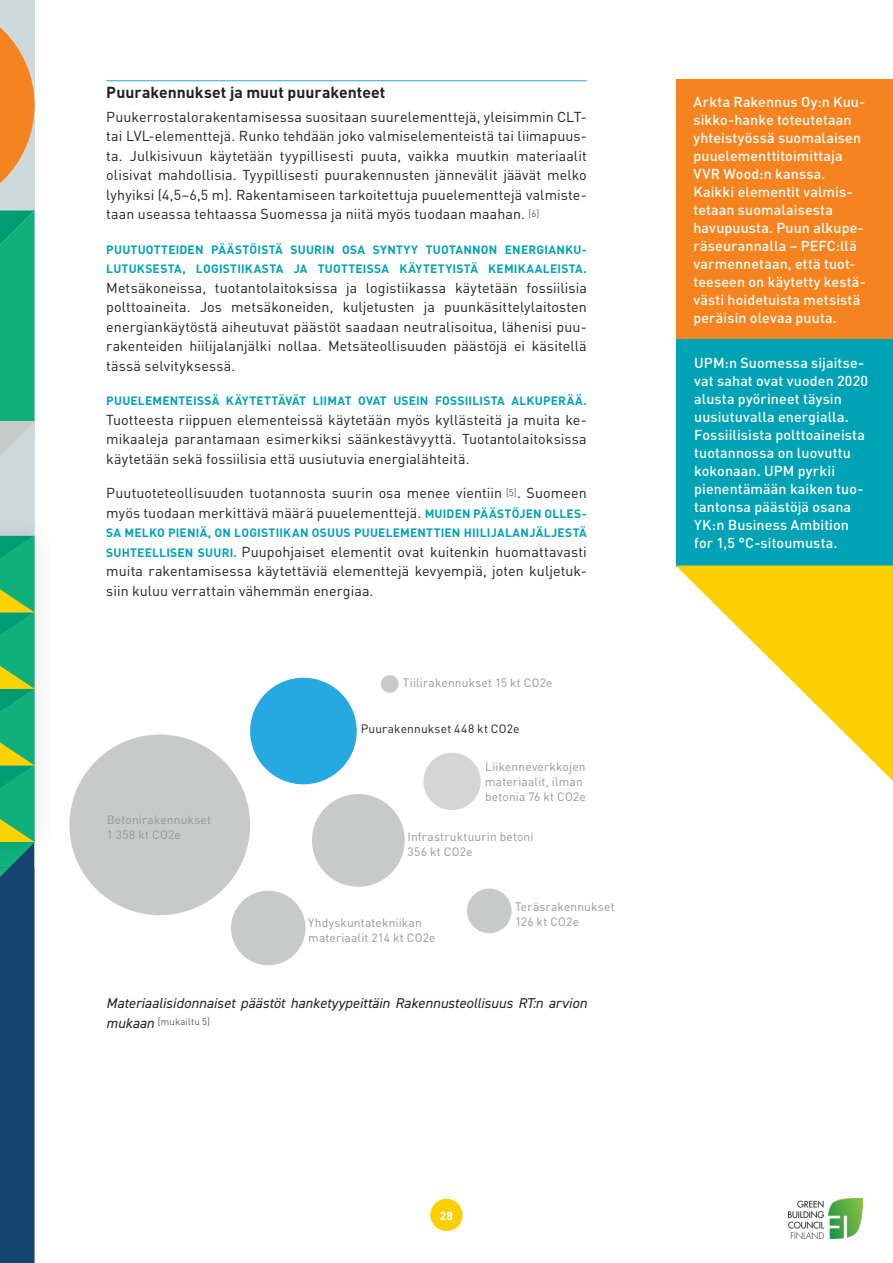
<style>
.page{position:relative;width:893px;height:1263px;background:#fff}
.page>*{position:absolute;margin:0;border:0;box-sizing:border-box;transform-origin:0 0}
.PIKKU_VÄLIOTSIKKO{font:700 15.75px "DIN";letter-spacing:.005em;color:#231f20}
.LEIPIS{font:14.25px/19.5px "DIN";letter-spacing:.005em;color:#231f20;text-align:justify}
.NOSTO_VALK{font:500 14.25px/18px "DIN";letter-spacing:.005em;color:#fff}
.LEIPIS-2{font:italic 14.25px "DIN2014";letter-spacing:.005em;color:#231f20}
.LEIPIS-3{font:700 12px/19.5px "DIN";letter-spacing:.02em;color:#00a3b5}
.LEIPIS-4{font:12px "DIN";letter-spacing:.015em;color:#939598}
.LEIPIS-5{font:12px "DIN";letter-spacing:.015em;color:#231f20}
.t1{font:700 12px "DIN2014";color:#fff}
.LEIPIS-6{font:300 9.6px "DIN";letter-spacing:.02em;color:#231f20}
.s1{font-weight:700;font-size:12px;color:#00a3b5}
.s2{font-family:"DIN2014";font-weight:400;font-style:italic;font-size:14.25px}
</style>
<div class="page">
<div style="left:430px;top:1199px;width:33px;height:32px;background:#fcd000;border-radius:50%"></div>
<svg style="left:0;top:0;width:35px;height:1263px;background:#4f927c"></svg>
<img style="left:788px;top:1198px;width:74px;height:40px">
<hr style="left:106px;top:80px;width:481px;height:1px;background:#26a8e0">
<div style="left:69px;top:734px;width:181px;height:181px;background:#c8caca;border-radius:50%"></div>
<div style="left:250px;top:678px;width:107px;height:106px;background:#26a8e0;border-radius:50%"></div>
<div style="left:231px;top:891px;width:74px;height:74px;background:#c8caca;border-radius:50%"></div>
<div style="left:312px;top:794px;width:93px;height:93px;background:#c8caca;border-radius:50%"></div>
<div style="left:467px;top:888px;width:45px;height:45px;background:#c8caca;border-radius:50%"></div>
<div style="left:423px;top:753px;width:58px;height:57px;background:#d5d5d5;border-radius:50%"></div>
<div style="left:381px;top:675px;width:18px;height:18px;background:#c8caca;border-radius:50%"></div>
<div style="left:676px;top:80px;width:217px;height:259px;background:#f58420"></div>
<div style="left:676px;top:339px;width:217px;height:228px;background:#00a3b5"></div>
<svg style="left:676px;top:566px;width:217px;height:215px"></svg>
<p class="PIKKU_VÄLIOTSIKKO" style="left:106px;top:82px;width:281px">Puurakennukset ja muut puurakenteet</p>
<p class="LEIPIS" style="left:106px;top:107px;width:482px">Puukerrostalorakentamisessa suositaan suurelementtejä, yleisimmin CLT&shy;tai LVL-elementtejä. Runko tehdään joko valmiselementeistä tai liimapuus&shy;ta. Julkisivuun käytetään tyypillisesti puuta, vaikka muutkin materiaalit olisivat mahdollisia. Tyypillisesti puurakennusten jännevälit jäävät melko lyhyiksi (4,5–6,5 m). Rakentamiseen tarkoitettuja puuelementtejä valmiste&shy;taan useassa tehtaassa Suomessa ja niitä myös tuodaan maahan. <sup>[6]</sup></p>
<p class="LEIPIS-3" style="left:106px;top:239px;width:482px">PUUTUOTTEIDEN PÄÄSTÖISTÄ SUURIN OSA SYNTYY TUOTANNON ENERGIANKU-<br>LUTUKSESTA, LOGISTIIKASTA JA TUOTTEISSA KÄYTETYISTÄ KEMIKAALEISTA.</p>
<p class="LEIPIS" style="left:106px;top:278px;width:482px">Metsäkoneissa, tuotantolaitoksissa ja logistiikassa käytetään fossiilisia polttoaineita. Jos metsäkoneiden, kuljetusten ja puunkäsittelylaitosten energiankäytöstä aiheutuvat päästöt saadaan neutralisoitua, lähenisi puu&shy;rakenteiden hiilijalanjälki nollaa. Metsäteollisuuden päästöjä ei käsitellä tässä selvityksessä.</p>
<p class="LEIPIS-3" style="left:106px;top:391px;width:482px">PUUELEMENTEISSÄ KÄYTETTÄVÄT LIIMAT OVAT USEIN FOSSIILISTA ALKUPERÄÄ.</p>
<p class="LEIPIS" style="left:106px;top:409px;width:482px">Tuotteesta riippuen elementeissä käytetään myös kyllästeitä ja muita ke&shy;mikaaleja parantamaan esimerkiksi säänkestävyyttä. Tuotantolaitoksissa käytetään sekä fossiilisia että uusiutuvia energialähteitä.</p>
<p class="LEIPIS" style="left:106px;top:483px;width:482px">Puutuoteteollisuuden tuotannosta suurin osa menee vientiin <sup>[5]</sup>. Suomeen myös tuodaan merkittävä määrä puuelementtejä. <span class="s1">MUIDEN PÄÄSTÖJEN OLLES-</span></p>
<p class="LEIPIS-3" style="left:106px;top:522px;width:482px">SA MELKO PIENIÄ, ON LOGISTIIKAN OSUUS PUUELEMENTTIEN HIILIJALANJÄLJESTÄ</p>
<p class="LEIPIS" style="left:106px;top:541px;width:482px"><span class="s1">SUHTEELLISEN SUURI.</span> Puupohjaiset elementit ovat kuitenkin huomattavasti muita rakentamisessa käytettäviä elementtejä kevyempiä, joten kuljetuk&shy;siin kuluu verrattain vähemmän energiaa.</p>
<p class="LEIPIS-4" style="left:403px;top:675px;width:151px">Tiilirakennukset 15 kt CO2e</p>
<p class="LEIPIS-5" style="left:361px;top:721px;width:160px">Puurakennukset 448 kt CO2e</p>
<p class="LEIPIS-4" style="left:107px;top:812px;width:106px">Betonirakennukset</p>
<p class="LEIPIS-4" style="left:107px;top:827px;width:76px">1 358 kt CO2e</p>
<p class="LEIPIS-4" style="left:485px;top:759px;width:102px">Liikenneverkkojen</p>
<p class="LEIPIS-4" style="left:485px;top:774px;width:99px">materiaalit, ilman</p>
<p class="LEIPIS-4" style="left:485px;top:789px;width:102px">betonia 76 kt CO2e</p>
<p class="LEIPIS-4" style="left:408px;top:829px;width:127px">Infrastruktuurin betoni</p>
<p class="LEIPIS-4" style="left:408px;top:844px;width:66px">356 kt CO2e</p>
<p class="LEIPIS-4" style="left:308px;top:915px;width:115px">Yhdyskuntatekniikan</p>
<p class="LEIPIS-4" style="left:308px;top:930px;width:129px">materiaalit 214 kt CO2e</p>
<p class="LEIPIS-4" style="left:515px;top:899px;width:101px">Teräsrakennukset</p>
<p class="LEIPIS-4" style="left:515px;top:914px;width:65px">126 kt CO2e</p>
<p class="LEIPIS-2" style="left:106px;top:994px;width:482px">Materiaalisidonnaiset päästöt hanketyypeittäin Rakennusteollisuus RT:n arvion</p>
<p class="LEIPIS-6" style="left:106px;top:1016px;width:105px"><span class="s2">mukaan</span> [mukailtu 5]</p>
<p class="t1" style="left:440px;top:1208px;width:15px">28</p>
<p class="NOSTO_VALK" style="left:693px;top:92px;width:174px">Arkta Rakennus Oy:n Kuu&shy;sikko-hanke toteutetaan yhteistyössä suomalaisen puuelementtitoimittaja<br>VVR Wood:n kanssa.<br>Kaikki elementit valmis&shy;tetaan suomalaisesta havupuusta. Puun alkupe&shy;räseurannalla – PEFC:llä varmennetaan, että tuot&shy;teeseen on käytetty kestä&shy;västi hoidetuista metsistä peräisin olevaa puuta.</p>
<p class="NOSTO_VALK" style="left:694px;top:354px;width:175px">UPM:n Suomessa sijaitse&shy;vat sahat ovat vuoden 2020 alusta pyörineet täysin uusiutuvalla energialla.<br>Fossiilisista polttoaineista tuotannossa on luovuttu kokonaan. UPM pyrkii pienentämään kaiken tuo&shy;tantonsa päästöjä osana<br>YK:n Business Ambition for 1,5 °C-sitoumusta.</p>
</div>
